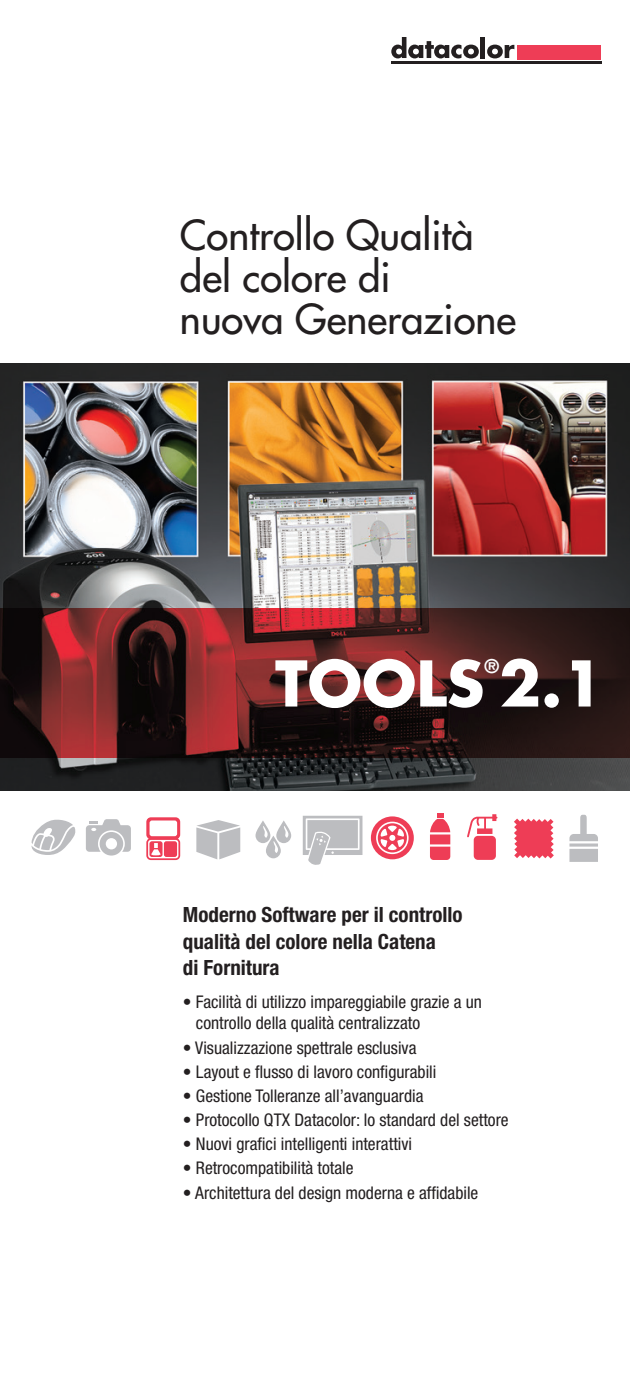
<style>
.page{position:relative;width:630px;height:1386px;background:#fff}
.page>*{position:absolute;margin:0;border:0;box-sizing:border-box;transform-origin:0 0}
.Product_Name_Cover{font:700 61.25px "Futura Std";color:#fff}
.Main_Header_Page_1{font:500 40.25px/42px "Futura Std";color:#231f20}
.Paragraph_Header_Pag{font:700 condensed 21px/26.2px "Helvetica Neue LT Std";color:#231f20}
.Product_Name_Cover-2{font:700 18.38px "Futura Std";color:#fff}
.Front_Bullets{font:condensed 17.5px/21px "Helvetica Neue LT Std";color:#231f20}
</style>
<div class="page">
<img style="left:0;top:363px;width:630px;height:427px">
<img style="left:0;top:608px;width:630px;height:150px">
<svg style="left:391px;top:37px;width:88px;height:21px"></svg>
<hr style="left:481px;top:37px;width:4px;height:21px;background:#231f20">
<svg style="left:487px;top:45px;width:27px;height:13px"></svg>
<div style="left:517px;top:45px;width:84px;height:14px;background:#ee3d56"></div>
<hr style="left:391px;top:61px;width:210px;height:3px;background:#231f20">
<svg style="left:256px;top:820px;width:35px;height:38px"></svg>
<svg style="left:514px;top:819px;width:40px;height:40px"></svg>
<svg style="left:430px;top:813px;width:20px;height:47px"></svg>
<svg style="left:467px;top:814px;width:30px;height:46px"></svg>
<svg style="left:569px;top:815px;width:29px;height:47px"></svg>
<svg style="left:196px;top:820px;width:44px;height:39px"></svg>
<svg style="left:86px;top:819px;width:45px;height:37px"></svg>
<svg style="left:371px;top:816px;width:43px;height:43px"></svg>
<svg style="left:32px;top:819px;width:43px;height:36px"></svg>
<svg style="left:303px;top:816px;width:59px;height:49px"></svg>
<svg style="left:146px;top:817px;width:34px;height:43px"></svg>
<p class="Main_Header_Page_1" style="left:180px;top:214px;width:338px">Controllo Qualità del colore di<br>nuova Generazione</p>
<p class="Product_Name_Cover" style="left:275px;top:643px;width:331px">TOOLS 2.1</p>
<p class="Product_Name_Cover-2" style="left:484px;top:654px;width:16px">®</p>
<p class="Paragraph_Header_Pag" style="left:183px;top:902px;width:281px">Moderno Software per il controllo qualità del colore nella Catena<br>di Fornitura</p>
<p class="Front_Bullets" style="left:196px;top:992px;width:288px;text-indent:-13px">• Facilità di utilizzo impareggiabile grazie a un controllo della qualità centralizzato</p>
<p class="Front_Bullets" style="left:183px;top:1037px;width:235px">• Visualizzazione spettrale esclusiva</p>
<p class="Front_Bullets" style="left:183px;top:1061px;width:255px">• Layout e flusso di lavoro configurabili</p>
<p class="Front_Bullets" style="left:183px;top:1085px;width:242px">• Gestione Tolleranze all’avanguardia</p>
<p class="Front_Bullets" style="left:183px;top:1109px;width:327px">• Protocollo QTX Datacolor: lo standard del settore</p>
<p class="Front_Bullets" style="left:183px;top:1133px;width:231px">• Nuovi grafici intelligenti interattivi</p>
<p class="Front_Bullets" style="left:183px;top:1158px;width:172px">• Retrocompatibilità totale</p>
<p class="Front_Bullets" style="left:183px;top:1182px;width:297px">• Architettura del design moderna e affidabile</p>
</div>
